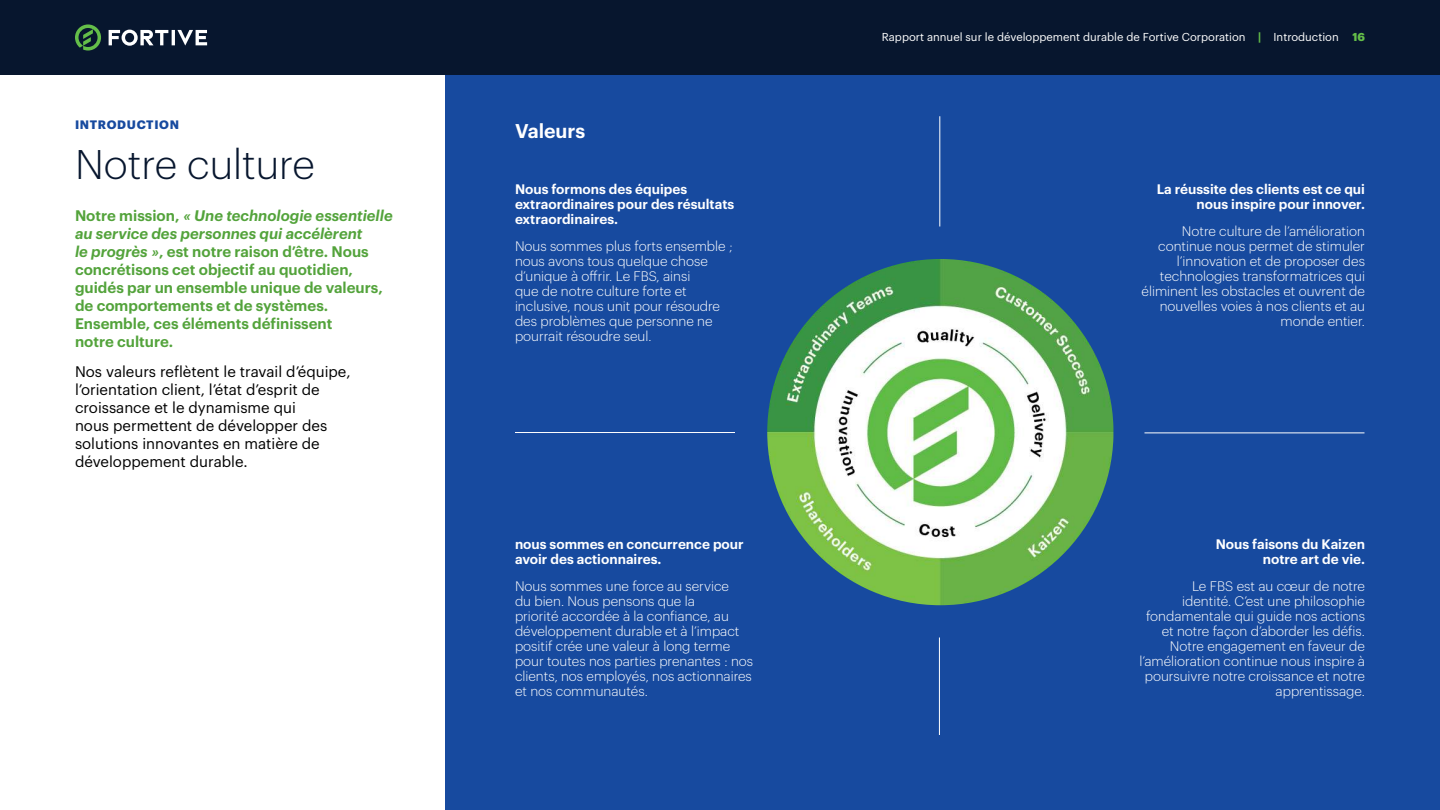
<style>
.page{position:relative;width:1440px;height:810px;background:#fff}
.page>*{position:absolute;margin:0;border:0;box-sizing:border-box;transform-origin:0 0}
.t1{font:300 40.5px "Graphik";color:#07162e}
.t2{font:600 19.5px "Graphik";color:#fff}
.t3{font:600 15px/18px "Graphik";color:#53a33b}
.t4{font:15px/18px "Graphik";color:#000}
.t5{font:300 13.5px/15px "Graphik";color:#fff}
.t6{font:600 13.5px/15px "Graphik";color:#fff}
.t7{font:700 12px "Graphik";letter-spacing:.055em;color:#174a9f}
.t8{font:11.25px "Graphik";color:#fff}
.s1{font-style:italic}
.s2{font-weight:700;color:#64be49}
</style>
<div class="page">
<div style="left:445px;top:68px;width:995px;height:742px;background:#174a9f"></div>
<img style="left:767px;top:259px;width:346px;height:346px;border-radius:172px">
<hr style="left:515px;top:432px;width:220px;height:1px;background:#fff">
<hr style="left:1144px;top:433px;width:220px;height:1px;background:#fff">
<hr style="left:940px;top:116px;width:1px;height:110px;background:#fff">
<hr style="left:939px;top:638px;width:1px;height:97px;background:#fff">
<div style="left:0;top:0;width:1440px;height:75px;background:#07162e"></div>
<svg style="left:109px;top:30px;width:98px;height:16px"></svg>
<svg style="left:75px;top:24px;width:26px;height:27px"></svg>
<p class="t7" style="left:75px;top:116px;width:106px">INTRODUCTION</p>
<h1 class="t1" style="left:75px;top:135px;width:242px">Notre culture</h1>
<p class="t3" style="left:75px;top:205px;width:319px">Notre mission, <span class="s1">« Une technologie essentielle au service des personnes qui accélèrent<br>le progrès »</span>, est notre raison d’être. Nous concrétisons cet objectif au quotidien, guidés par un ensemble unique de valeurs, de comportements et de systèmes.<br>Ensemble, ces éléments définissent<br>notre culture.</p>
<p class="t4" style="left:75px;top:361px;width:277px">Nos valeurs reflètent le travail d’équipe, l’orientation client, l’état d’esprit de croissance et le dynamisme qui<br>nous permettent de développer des solutions innovantes en matière de développement durable.</p>
<h2 class="t2" style="left:515px;top:116px;width:72px">Valeurs</h2>
<p class="t6" style="left:515px;top:180px;width:221px">Nous formons des équipes extraordinaires pour des résultats extraordinaires.</p>
<p class="t5" style="left:515px;top:237px;width:219px">Nous sommes plus forts ensemble ; nous avons tous quelque chose d’unique à offrir. Le FBS, ainsi<br>que de notre culture forte et inclusive, nous unit pour résoudre des problèmes que personne ne pourrait résoudre seul.</p>
<p class="t6" style="left:515px;top:535px;width:230px">nous sommes en concurrence pour avoir des actionnaires.</p>
<p class="t5" style="left:515px;top:577px;width:240px">Nous sommes une force au service<br>du bien. Nous pensons que la<br>priorité accordée à la confiance, au développement durable et à l’impact positif crée une valeur à long terme pour toutes nos parties prenantes : nos clients, nos employés, nos actionnaires et nos communautés.</p>
<p class="t8" style="left:882px;top:29px;width:485px">Rapport annuel sur le développement durable de Fortive Corporation <span class="s2">|</span> Introduction <span class="s2">16</span></p>
<p class="t6" style="left:1157px;top:180px;width:210px;text-align:right">La réussite des clients est ce qui nous inspire pour innover.</p>
<p class="t5" style="left:1142px;top:222px;width:225px;text-align:right">Notre culture de l’amélioration continue nous permet de stimuler l’innovation et de proposer des technologies transformatrices qui éliminent les obstacles et ouvrent de nouvelles voies à nos clients et au monde entier.</p>
<p class="t6" style="left:1216px;top:535px;width:151px;text-align:right">Nous faisons du Kaizen notre art de vie.</p>
<p class="t5" style="left:1140px;top:577px;width:227px;text-align:right">Le FBS est au cœur de notre<br>identité. C’est une philosophie fondamentale qui guide nos actions et notre façon d’aborder les défis.<br>Notre engagement en faveur de l’amélioration continue nous inspire à poursuivre notre croissance et notre apprentissage.</p>
</div>
